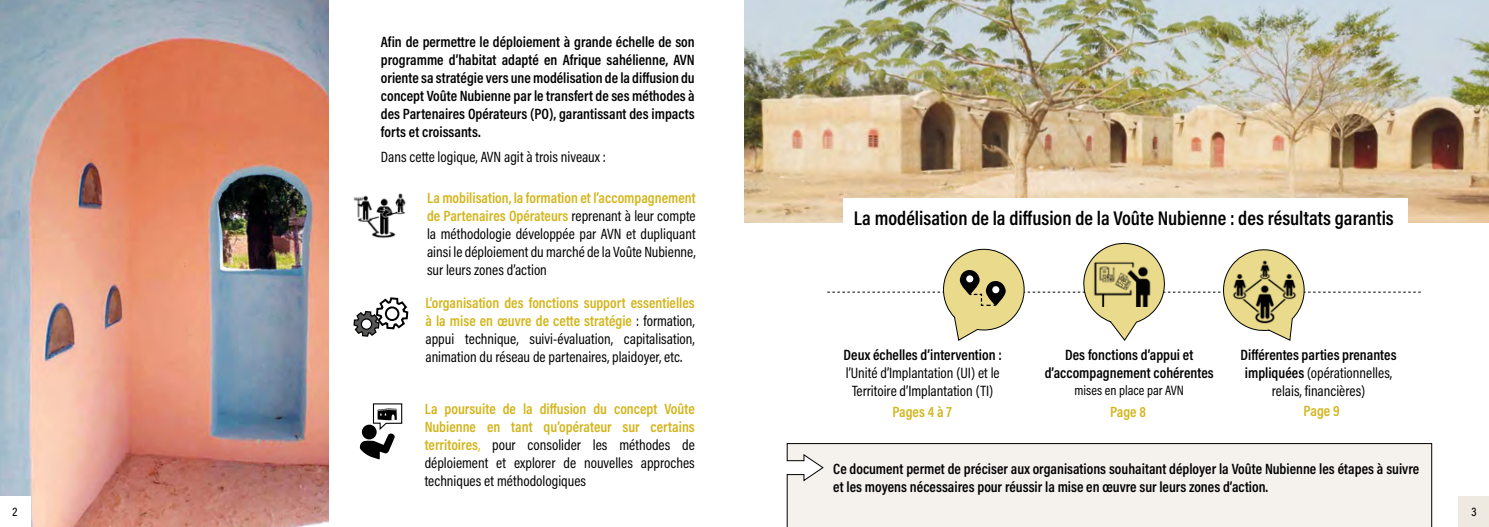
<style>
.page{position:relative;width:1489px;height:527px;background:#fff}
.page>*{position:absolute;margin:0;border:0;box-sizing:border-box;transform-origin:0 0}
.t1{font:600 20px "Acumin Pro Cond";color:#000}
.t2{font:15px/18px "Acumin Pro Cond";color:#000;text-align:justify}
.t3{font:600 15px/18px "Acumin Pro Cond";color:#000;text-align:center}
.t4{font:600 15px "Acumin Pro Cond";color:#d3b419}
.t5{font:13.75px "Acumin Pro Cond";color:#000}
.t6{font:500 12.5px "Acumin Pro Cond";color:#000}
.s1{font-weight:600;color:#d3b419}
.s2{color:#d3b419}
.s3{font-weight:400}
</style>
<div class="page">
<img style="left:744px;top:0;width:744px;height:222px">
<img style="left:0;top:0;width:328px;height:526px">
<div style="left:0;top:496px;width:30px;height:30px;background:#fff"></div>
<div style="left:1458px;top:496px;width:30px;height:30px;background:#eeeae2"></div>
<svg style="left:359px;top:403px;width:43px;height:56px"></svg>
<svg style="left:353px;top:297px;width:56px;height:40px"></svg>
<img style="left:353px;top:193px;width:53px;height:45px">
<div style="left:786px;top:443px;width:645px;height:83px;background:#f5f2ee"></div>
<div style="left:842px;top:198px;width:565px;height:37px;background:#fff"></div>
<svg style="left:827px;top:242px;width:593px;height:98px"></svg>
<p class="t3" style="left:381px;top:32px;width:315px;text-align:justify">Afin de permettre le déploiement à grande échelle de son programme d’habitat adapté en Afrique sahélienne, AVN oriente sa stratégie vers une modélisation de la diffusion du concept Voûte Nubienne par le transfert de ses méthodes à des Partenaires Opérateurs (PO), garantissant des impacts forts et croissants.</p>
<p class="t2" style="left:381px;top:147px;width:226px">Dans cette logique, AVN agit à trois niveaux :</p>
<p class="t2" style="left:427px;top:188px;width:270px"><span class="s1">La mobilisation, la formation et l’accompagnement de Partenaires Opérateurs</span> reprenant à leur compte la méthodologie développée par AVN et dupliquant ainsi le déploiement du marché de la Voûte Nubienne, sur leurs zones d’action</p>
<p class="t2" style="left:425px;top:293px;width:271px"><span class="s1">L’organisation des fonctions support essentielles à la mise en œuvre de cette stratégie</span> : formation, appui technique, suivi-évaluation, capitalisation, animation du réseau de partenaires, plaidoyer, etc.</p>
<p class="t2" style="left:424px;top:399px;width:272px"><span class="s1">La poursuite de la diffusion du concept Voûte Nubienne en tant qu’opérateur sur certains territoires</span><span class="s2">,</span> pour consolider les méthodes de déploiement et explorer de nouvelles approches techniques et méthodologiques</p>
<h1 class="t1" style="left:853px;top:204px;width:541px">La modélisation de la diffusion de la Voûte Nubienne : des résultats garantis</h1>
<p class="t3" style="left:843px;top:345px;width:160px">Deux échelles d’intervention :</p>
<p class="t2" style="left:845px;top:363px;width:155px;text-align:center">l’Unité d’Implantation (UI) et le<br>Territoire d’Implantation (TI)</p>
<p class="t4" style="left:892px;top:401px;width:61px">Pages 4 à 7</p>
<p class="t3" style="left:1044px;top:345px;width:170px">Des fonctions d’appui et d’accompagnement cohérentes</p>
<p class="t5" style="left:1074px;top:380px;width:111px">mises en place par AVN</p>
<p class="t4" style="left:1109px;top:401px;width:38px">Page 8</p>
<p class="t3" style="left:1240px;top:345px;width:157px">Différentes parties prenantes impliquées <span class="s3">(opérationnelles, relais, financières)</span></p>
<p class="t4" style="left:1303px;top:400px;width:37px">Page 9</p>
<p class="t3" style="left:833px;top:458px;width:587px;text-align:left">Ce document permet de préciser aux organisations souhaitant déployer la Voûte Nubienne les étapes à suivre et les moyens nécessaires pour réussir la mise en œuvre sur leurs zones d’action.</p>
<p class="t6" style="left:13px;top:503px;width:6px">2</p>
<p class="t6" style="left:1471px;top:503px;width:7px">3</p>
</div>
